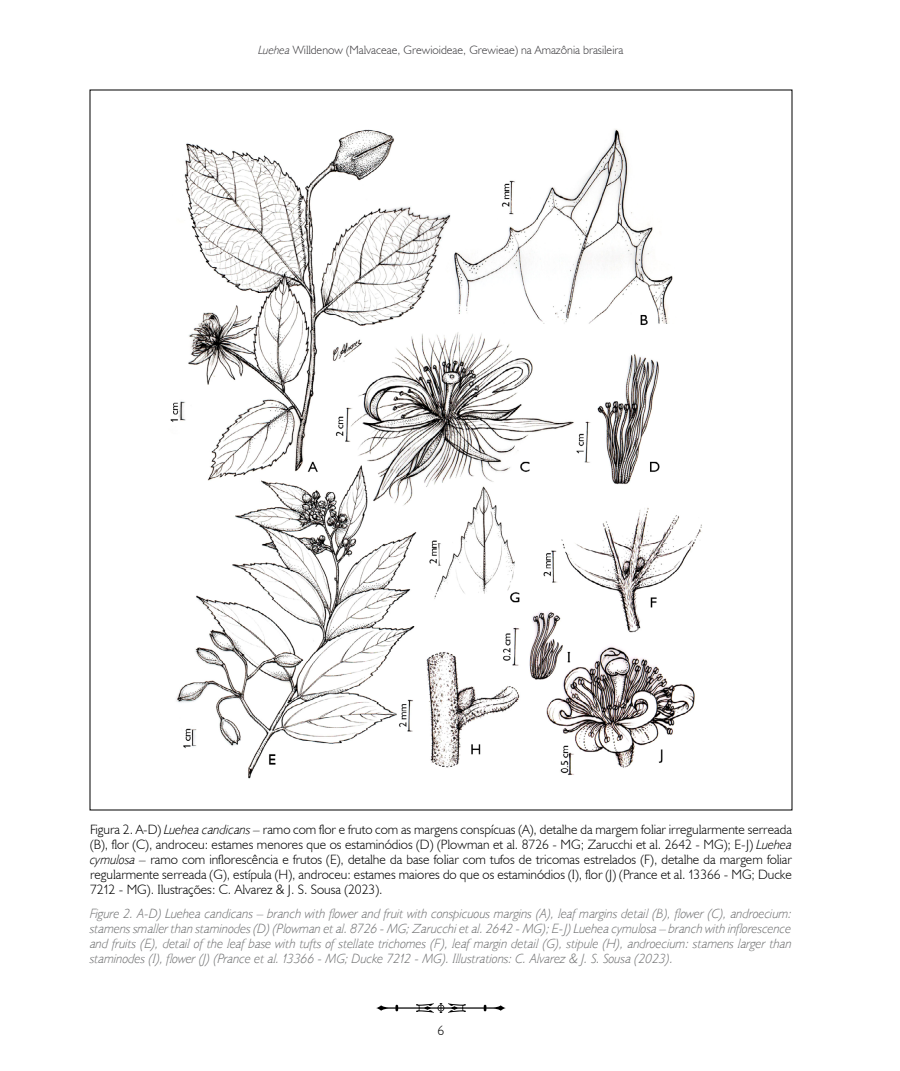
<style>
.page{position:relative;width:900px;height:1071px;background:#fff}
.page>*{position:absolute;margin:0;border:0;box-sizing:border-box;transform-origin:0 0}
.LEGENDAS_FIGURAS{font:13.5px/15px "MPEG";color:#000;text-align:justify}
.LEGENDAS_FIGURES{font:italic 13.5px/15px "MPEG";color:#707172;text-align:justify}
.t1{font:12px "MPEG";color:#3e3d40}
.s1{font-style:italic}
</style>
<div class="page">
<svg style="left:376px;top:1003px;width:130px;height:10px"></svg>
<img style="left:170px;top:129px;width:532px;height:650px">
<p class="t1" style="left:259px;top:43px;width:366px"><span class="s1">Luehea</span> Willdenow (Malvaceae, Grewioideae, Grewieae) na Amazônia brasileira</p>
<p class="LEGENDAS_FIGURAS" style="left:90px;top:822px;width:704px">Figura 2. A-D) <span class="s1">Luehea candicans –</span> ramo com flor e fruto com as margens conspícuas (A), detalhe da margem foliar irregularmente serreada (B), flor (C), androceu: estames menores que os estaminódios (D) (Plowman et al. 8726 - MG; Zarucchi et al. 2642 - MG); E-J) <span class="s1">Luehea cymulosa –</span> ramo com inflorescência e frutos (E), detalhe da base foliar com tufos de tricomas estrelados (F), detalhe da margem foliar regularmente serreada (G), estípula (H), androceu: estames maiores do que os estaminódios (I), flor (J) (Prance et al. 13366 - MG; Ducke 7212 - MG). Ilustrações: C. Alvarez &amp; J. S. Sousa (2023).</p>
<p class="LEGENDAS_FIGURES" style="left:90px;top:906px;width:704px">Figure 2. A-D) Luehea candicans – branch with flower and fruit with conspicuous margins (A), leaf margins detail (B), flower (C), androecium: stamens smaller than staminodes (D) (Plowman et al. 8726 - MG; Zarucchi et al. 2642 - MG); E-J) Luehea cymulosa – branch with inflorescence and fruits (E), detail of the leaf base with tufts of stellate trichomes (F), leaf margin detail (G), stipule (H), androecium: stamens larger than staminodes (I), flower (J) (Prance et al. 13366 - MG; Ducke 7212 - MG). Illustrations: C. Alvarez &amp; J. S. Sousa (2023).</p>
<p class="LEGENDAS_FIGURAS" style="left:438px;top:1023px;width:8px">6</p>
</div>
